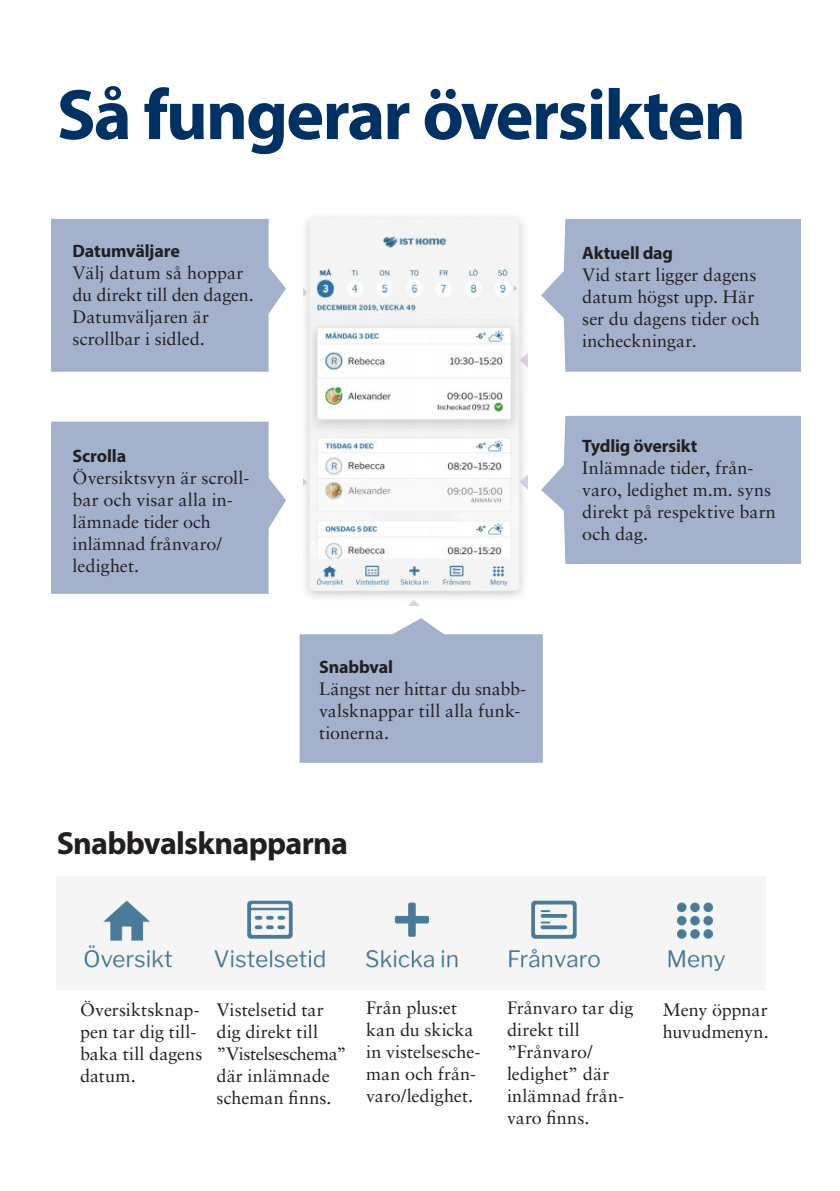
<style>
.page{position:relative;width:840px;height:1191px;background:#fff}
.page>*{position:absolute;margin:0;border:0;box-sizing:border-box;transform-origin:0 0}
.Rubrik{font:700 72px "Myriad Pro";letter-spacing:-.03em;color:#003165}
.Underrubrik{font:700 32px "Myriad Pro";letter-spacing:-.025em;color:#231f20}
.Brödtext{font:18px/22px "Sabon LT Std";color:#231f20}
.Liten_rubrik{font:700 18px "Myriad Pro";letter-spacing:-.01em;color:#231f20}
</style>
<div class="page">
<img style="left:304px;top:217px;width:223px;height:388px">
<svg style="left:51px;top:219px;width:235px;height:153px;background:#a9b6cf"></svg>
<svg style="left:299px;top:618px;width:243px;height:145px;background:#adb9d1"></svg>
<svg style="left:541px;top:219px;width:259px;height:153px;background:#abb7cf"></svg>
<svg style="left:541px;top:416px;width:259px;height:148px;background:#aab6cf"></svg>
<img style="left:84px;top:900px;width:641px;height:71px">
<div style="left:51px;top:422px;width:235px;height:172px;background:#a4b1cc"></div>
<p class="Rubrik" style="left:57px;top:68px;width:690px">Så fungerar översikten</p>
<p class="Liten_rubrik" style="left:73px;top:239px;width:109px">Datumväljare</p>
<p class="Brödtext" style="left:73px;top:262px;width:182px">Välj datum så hoppar du direkt till den dagen.<br>Datumväljaren är scrollbar i sidled.</p>
<p class="Liten_rubrik" style="left:73px;top:444px;width:55px">Scrolla</p>
<p class="Brödtext" style="left:73px;top:466px;width:178px">Översiktsvyn är scroll&shy;bar och visar alla in&shy;lämnade tider och inlämnad frånvaro/ ledighet.</p>
<p class="Liten_rubrik" style="left:319px;top:655px;width:75px">Snabbval</p>
<p class="Brödtext" style="left:319px;top:678px;width:208px">Längst ner hittar du snabb&shy;valsknappar till alla funk&shy;tionerna.</p>
<p class="Underrubrik" style="left:57px;top:822px;width:292px">Snabbvalsknapparna</p>
<p class="Liten_rubrik" style="left:582px;top:241px;width:92px">Aktuell dag</p>
<p class="Brödtext" style="left:582px;top:263px;width:179px">Vid start ligger dagens datum högst upp. Här ser du dagens tider och incheckningar.</p>
<p class="Liten_rubrik" style="left:582px;top:434px;width:117px">Tydlig översikt</p>
<p class="Brödtext" style="left:582px;top:456px;width:195px">Inlämnade tider, från&shy;varo, ledighet m.m. syns direkt på respektive barn och dag.</p>
<p class="Brödtext" style="left:80px;top:999px;width:124px">Översiktsknap&shy;pen tar dig till&shy;baka till dagens datum.</p>
<p class="Brödtext" style="left:216px;top:999px;width:109px">Vistelsetid tar dig direkt till</p>
<p class="Brödtext" style="left:216px;top:1043px;width:131px">”Vistelseschema” där inlämnade</p>
<p class="Brödtext" style="left:216px;top:1087px;width:116px">scheman finns.</p>
<p class="Brödtext" style="left:366px;top:996px;width:116px">Från plus:et kan du skicka in vistelsesche&shy;man och från&shy;varo/ledighet.</p>
<p class="Brödtext" style="left:506px;top:996px;width:128px">Frånvaro tar dig</p>
<p class="Brödtext" style="left:506px;top:1018px;width:74px">direkt till</p>
<p class="Brödtext" style="left:506px;top:1040px;width:87px">”Frånvaro/</p>
<p class="Brödtext" style="left:506px;top:1062px;width:104px">ledighet” där</p>
<p class="Brödtext" style="left:506px;top:1084px;width:118px">inlämnad från&shy;varo finns.</p>
<p class="Brödtext" style="left:662px;top:999px;width:107px">Meny öppnar</p>
<p class="Brödtext" style="left:662px;top:1021px;width:107px">huvudmenyn.</p>
</div>
